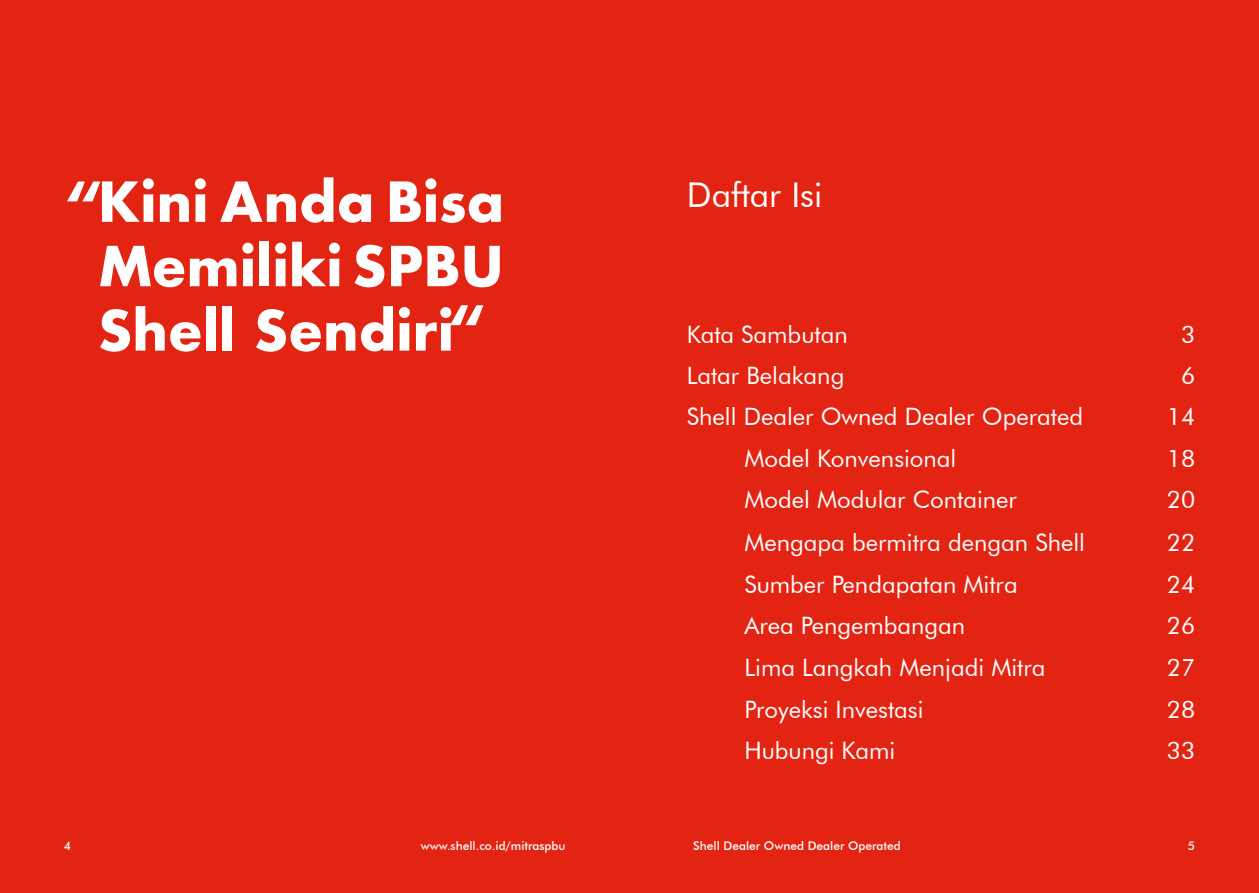
<style>
.page{position:relative;width:1259px;height:893px;background:#e32412}
.page>*{position:absolute;margin:0;border:0;box-sizing:border-box;transform-origin:0 0}
.t1{font:700 60px "Futura";color:#fff}
.t2{font:700 53.7px/64.3px "Futura";color:#fff;text-align:justify}
.t3{font:34.2px "Futura BT";color:#fff}
.t4{font:24px "Futura BT";color:#fff}
.t5{font:500 12px "Futura BT";color:#fff}
</style>
<div class="page">
<p class="t2" style="left:98px;top:169px;width:408px">Kini Anda Bisa Memiliki SPBU Shell Sendiri</p>
<p class="t1" style="left:64px;top:161px;width:40px">“</p>
<p class="t1" style="left:447px;top:285px;width:40px">“</p>
<p class="t3" style="left:687px;top:174px;width:137px">Daftar Isi</p>
<p class="t4" style="left:687px;top:319px;width:162px">Kata Sambutan</p>
<p class="t4" style="left:1181px;top:319px;width:16px">3</p>
<p class="t4" style="left:687px;top:361px;width:159px">Latar Belakang</p>
<p class="t4" style="left:1181px;top:361px;width:16px">6</p>
<p class="t4" style="left:687px;top:402px;width:398px">Shell Dealer Owned Dealer Operated</p>
<p class="t4" style="left:744px;top:444px;width:214px">Model Konvensional</p>
<p class="t4" style="left:1166px;top:402px;width:30px">14</p>
<p class="t4" style="left:1166px;top:444px;width:30px">18</p>
<p class="t4" style="left:744px;top:485px;width:274px">Model Modular Container</p>
<p class="t4" style="left:1166px;top:485px;width:30px">20</p>
<p class="t4" style="left:744px;top:528px;width:342px">Mengapa bermitra dengan Shell</p>
<p class="t4" style="left:1166px;top:528px;width:30px">22</p>
<p class="t4" style="left:744px;top:570px;width:275px">Sumber Pendapatan Mitra</p>
<p class="t4" style="left:744px;top:611px;width:222px">Area Pengembangan</p>
<p class="t4" style="left:744px;top:653px;width:303px">Lima Langkah Menjadi Mitra</p>
<p class="t4" style="left:744px;top:694px;width:181px">Proyeksi Investasi</p>
<p class="t4" style="left:744px;top:736px;width:152px">Hubungi Kami</p>
<p class="t4" style="left:1166px;top:570px;width:30px">24</p>
<p class="t4" style="left:1166px;top:611px;width:30px">26</p>
<p class="t4" style="left:1166px;top:653px;width:30px">27</p>
<p class="t4" style="left:1166px;top:694px;width:30px">28</p>
<p class="t4" style="left:1166px;top:736px;width:30px">33</p>
<p class="t5" style="left:64px;top:839px;width:9px">4</p>
<p class="t5" style="left:421px;top:839px;width:146px">www.shell.co.id/mitraspbu</p>
<p class="t5" style="left:693px;top:839px;width:209px">Shell Dealer Owned Dealer Operated</p>
<p class="t5" style="left:1188px;top:839px;width:9px">5</p>
</div>
